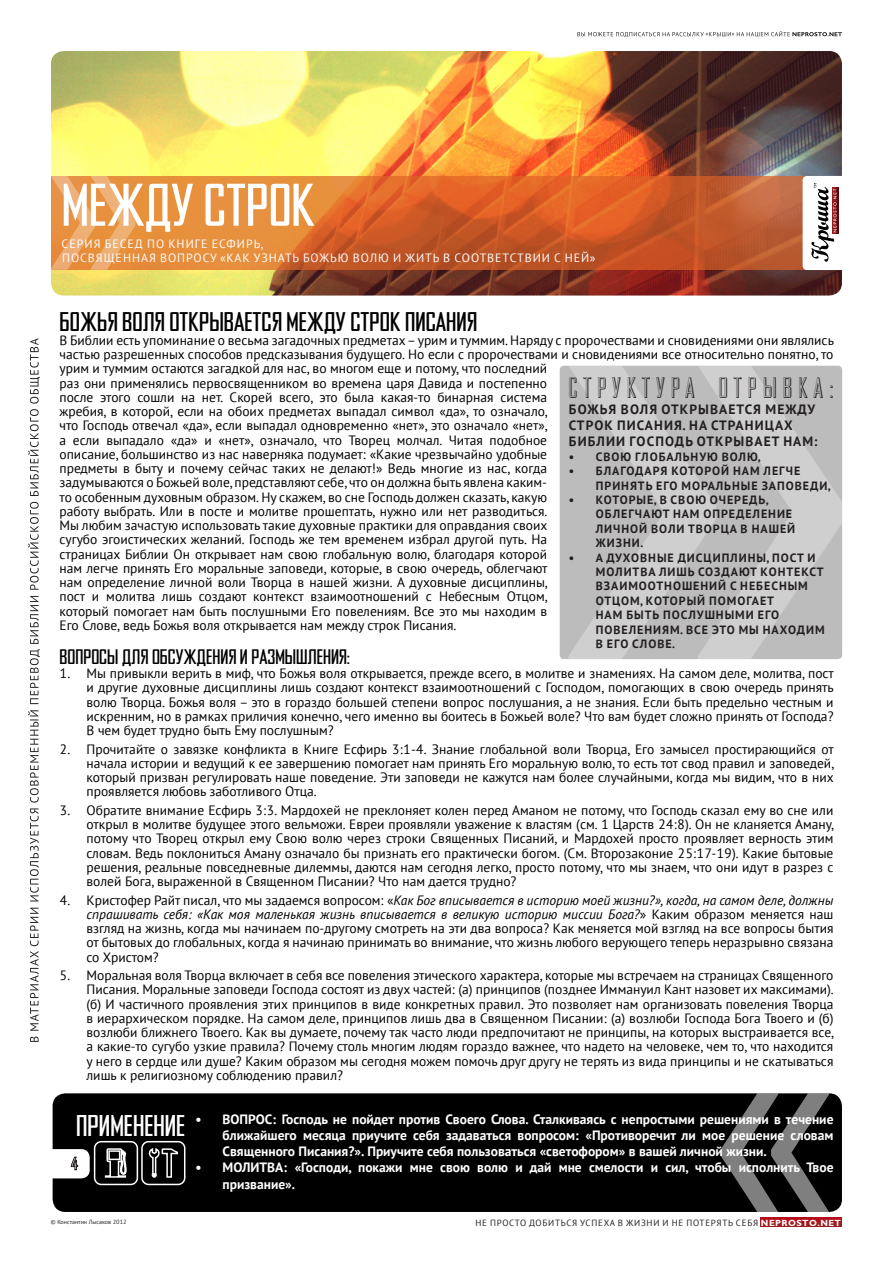
<style>
.page{position:relative;width:893px;height:1263px;background:#fff}
.page>*{position:absolute;margin:0;border:0;box-sizing:border-box;transform-origin:0 0}
.t1{font:500 60px "Agency Gothic CT";color:#fff}
.t2{font:30px "Agency Gothic CT Open";letter-spacing:.2em;color:#231f20}
.t3{font:500 30px "Agency Gothic CT";color:#fff}
.t4{font:500 27px "Agency Gothic CT";color:#000}
.t5{font:500 21px "Agency Gothic CT";color:#000}
.t6{font:13.5px/14.2px "PT Sans";color:#000;text-align:justify}
.t7{font:700 13.5px/16.2px "PT Sans";color:#fff;text-align:justify}
.t8{font:700 13.5px/16.2px "PT Sans";letter-spacing:.08em;color:#231f20}
.t9{font:700 12px/14.4px "PT Sans";letter-spacing:.08em;color:#231f20}
.t10{font:12px/13.5px "PT Sans";letter-spacing:.08em;color:#fff}
.t11{font:9px "PT Sans";letter-spacing:.08em;color:#231f20}
.t12{font:6px "PT Sans";color:#231f20}
.s1{font-style:italic}
.s2{font-family:"Gill Sans C";font-weight:700;color:#fff}
</style>
<div class="page">
<div style="left:53px;top:1093px;width:789px;height:119px;background:#000;border-radius:13px"></div>
<img style="left:51px;top:51px;width:791px;height:245px">
<svg style="left:93px;top:1140px;width:93px;height:46px"></svg>
<div style="left:39px;top:1149px;width:51px;height:29px;background:#fff;border-radius:9px"></div>
<svg style="left:71px;top:1157px;width:7px;height:13px"></svg>
<svg style="left:721px;top:1093px;width:108px;height:119px"></svg>
<div style="left:760px;top:1222px;width:82px;height:5px;background:#9c1c1f"></div>
<hr style="left:760px;top:1218px;width:82px;height:4px;background:#b50e1a">
<svg style="left:577px;top:31px;width:265px;height:6px"></svg>
<svg style="left:135px;top:176px;width:670px;height:94px;background:#d3692e"></svg>
<div style="left:803px;top:176px;width:47px;height:94px;background:#fff;border-radius:4px"></div>
<hr style="left:835px;top:187px;width:3px;height:47px;background:#5f050b">
<svg style="left:811px;top:183px;width:26px;height:79px"></svg>
<svg style="left:51px;top:176px;width:84px;height:94px;background:#e99c55"></svg>
<svg style="left:28px;top:338px;width:12px;height:704px"></svg>
<div style="left:560px;top:366px;width:282px;height:293px;background:#bdbcbc;border-radius:4px"></div>
<svg style="left:568px;top:366px;width:275px;height:293px"></svg>
<h1 class="t1" style="left:62px;top:176px;width:255px">МЕЖДУ СТРОК</h1>
<p class="t10" style="left:62px;top:237px;width:535px">СЕРИЯ БЕСЕД ПО КНИГЕ ЕСФИРЬ,<br>ПОСВЯЩЕННАЯ ВОПРОСУ «КАК УЗНАТЬ БОЖЬЮ ВОЛЮ И ЖИТЬ В СООТВЕТСТВИИ С НЕЙ»</p>
<p class="t4" style="left:60px;top:308px;width:419px">БОЖЬЯ ВОЛЯ ОТКРЫВАЕТСЯ МЕЖДУ СТРОК ПИСАНИЯ</p>
<p class="t6" style="left:60px;top:333px;width:776px;text-align:left">В Библии есть упоминание о весьма загадочных предметах – урим и туммим. Наряду с пророчествами и сновидениями они являлись частью разрешенных способов предсказывания будущего. Но если с пророчествами и сновидениями все относительно понятно, то урим и туммим остаются загадкой для нас, во многом еще и потому, что последний<br>раз они применялись первосвященником во времена царя Давида и постепенно<br>после этого сошли на нет. Скорей всего, это была какая-то бинарная система<br>жребия, в которой, если на обоих предметах выпадал символ «да», то означало,<br>что Господь отвечал «да», если выпадал одновременно «нет», это означало «нет»,<br>а если выпадало «да» и «нет», означало, что Творец молчал. Читая подобное<br>описание, большинство из нас наверняка подумает: «Какие чрезвычайно удобные<br>предметы в быту и почему сейчас таких не делают!» Ведь многие из нас, когда<br>задумываются о Божьей воле, представляют себе, что он должна быть явлена каким-<br>то особенным духовным образом. Ну скажем, во сне Господь должен сказать, какую<br>работу выбрать. Или в посте и молитве прошептать, нужно или нет разводиться.<br>Мы любим зачастую использовать такие духовные практики для оправдания своих<br>сугубо эгоистических желаний. Господь же тем временем избрал другой путь. На<br>страницах Библии Он открывает нам свою глобальную волю, благодаря которой<br>нам легче принять Его моральные заповеди, которые, в свою очередь, облегчают<br>нам определение личной воли Творца в нашей жизни. А духовные дисциплины,<br>пост и молитва лишь создают контекст взаимоотношений с Небесным Отцом,<br>который помогает нам быть послушными Его повелениям. Все это мы находим в<br>Его Слове, ведь Божья воля открывается нам между строк Писания.</p>
<p class="t5" style="left:60px;top:646px;width:292px">ВОПРОСЫ ДЛЯ ОБСУЖДЕНИЯ И РАЗМЫШЛЕНИЯ:</p>
<p class="t6" style="left:87px;top:666px;width:749px;text-indent:-27px">1. Мы привыкли верить в миф, что Божья воля открывается, прежде всего, в молитве и знамениях. На самом деле, молитва, пост и другие духовные дисциплины лишь создают контекст взаимоотношений с Господом, помогающих в свою очередь принять волю Творца. Божья воля – это в гораздо большей степени вопрос послушания, а не знания. Если быть предельно честным и искренним, но в рамках приличия конечно, чего именно вы боитесь в Божьей воле? Что вам будет сложно принять от Господа?<br>В чем будет трудно быть Ему послушным?</p>
<p class="t6" style="left:87px;top:741px;width:749px;text-indent:-27px">2. Прочитайте о завязке конфликта в Книге Есфирь 3:1-4. Знание глобальной воли Творца, Его замысел простирающийся от начала истории и ведущий к ее завершению помогает нам принять Его моральную волю, то есть тот свод правил и заповедей, который призван регулировать наше поведение. Эти заповеди не кажутся нам более случайными, когда мы видим, что в них проявляется любовь заботливого Отца.</p>
<p class="t6" style="left:87px;top:803px;width:749px;text-indent:-27px">3. Обратите внимание Есфирь 3:3. Мардохей не преклоняет колен перед Аманом не потому, что Господь сказал ему во сне или открыл в молитве будущее этого вельможи. Евреи проявляли уважение к властям (см. 1 Царств 24:8). Он не кланяется Аману, потому что Творец открыл ему Свою волю через строки Священных Писаний, и Мардохей просто проявляет верность этим словам. Ведь поклониться Аману означало бы признать его практически богом. (См. Второзаконие 25:17-19). Какие бытовые решения, реальные повседневные дилеммы, даются нам сегодня легко, просто потому, что мы знаем, что они идут в разрез с волей Бога, выраженной в Священном Писании? Что нам дается трудно?</p>
<p class="t6" style="left:87px;top:892px;width:748px;text-indent:-27px">4. Кристофер Райт писал, что мы задаемся вопросом: «<span class="s1">Как Бог вписывается в историю моей жизни?», когда, на самом деле, должны спрашивать себя: «Как моя маленькая жизнь вписывается в великую историю миссии Бога?</span>» Каким образом меняется наш взгляд на жизнь, когда мы начинаем по-другому смотреть на эти два вопроса? Как меняется мой взгляд на все вопросы бытия от бытовых до глобальных, когда я начинаю принимать во внимание, что жизнь любого верующего теперь неразрывно связана со Христом?</p>
<p class="t6" style="left:87px;top:968px;width:749px;text-indent:-27px">5. Моральная воля Творца включает в себя все повеления этического характера, которые мы встречаем на страницах Священного Писания. Моральные заповеди Господа состоят из двух частей: (а) принципов (позднее Иммануил Кант назовет их максимами). (б) И частичного проявления этих принципов в виде конкретных правил. Это позволяет нам организовать повеления Творца в иерархическом порядке. На самом деле, принципов лишь два в Священном Писании: (а) возлюби Господа Бога Твоего и (б) возлюби ближнего Твоего. Как вы думаете, почему так часто люди предпочитают не принципы, на которых выстраивается все, а какие-то сугубо узкие правила? Почему столь многим людям гораздо важнее, что надето на человеке, чем то, что находится у него в сердце или душе? Каким образом мы сегодня можем помочь друг другу не терять из вида принципы и не скатываться лишь к религиозному соблюдению правил?</p>
<p class="t7" style="left:223px;top:1110px;width:612px;text-indent:-27px">• ВОПРОС: Господь не пойдет против Своего Слова. Сталкиваясь с непростыми решениями в течение ближайшего месяца приучите себя задаваться вопросом: «Противоречит ли мое решение словам Священного Писания?». Приучите себя пользоваться «светофором» в вашей личной жизни.</p>
<p class="t7" style="left:223px;top:1159px;width:612px;text-indent:-27px">• МОЛИТВА: «Господи, покажи мне свою волю и дай мне смелости и сил, чтобы исполнить Твое призвание».</p>
<p class="t2" style="left:568px;top:373px;width:267px">СТРУКТУРА ОТРЫВКА:</p>
<p class="t8" style="left:569px;top:401px;width:250px">БОЖЬЯ ВОЛЯ ОТКРЫВАЕТСЯ МЕЖДУ<br>СТРОК ПИСАНИЯ. НА СТРАНИЦАХ<br>БИБЛИИ ГОСПОДЬ ОТКРЫВАЕТ НАМ:</p>
<p class="t9" style="left:569px;top:449px;width:193px">• СВОЮ ГЛОБАЛЬНУЮ ВОЛЮ,</p>
<p class="t9" style="left:596px;top:463px;width:236px;text-indent:-27px">• БЛАГОДАРЯ КОТОРОЙ НАМ ЛЕГЧЕ<br>ПРИНЯТЬ ЕГО МОРАЛЬНЫЕ ЗАПОВЕДИ,</p>
<p class="t9" style="left:596px;top:492px;width:201px;text-indent:-27px">• КОТОРЫЕ, В СВОЮ ОЧЕРЕДЬ,<br>ОБЛЕГЧАЮТ НАМ ОПРЕДЕЛЕНИЕ<br>ЛИЧНОЙ ВОЛИ ТВОРЦА В НАШЕЙ<br>ЖИЗНИ.</p>
<p class="t9" style="left:596px;top:550px;width:230px;text-indent:-27px">• А ДУХОВНЫЕ ДИСЦИПЛИНЫ, ПОСТ И<br>МОЛИТВА ЛИШЬ СОЗДАЮТ КОНТЕКСТ<br>ВЗАИМООТНОШЕНИЙ С НЕБЕСНЫМ<br>ОТЦОМ, КОТОРЫЙ ПОМОГАЕТ<br>НАМ БЫТЬ ПОСЛУШНЫМИ ЕГО<br>ПОВЕЛЕНИЯМ. ВСЕ ЭТО МЫ НАХОДИМ<br>В ЕГО СЛОВЕ.</p>
<h2 class="t3" style="left:76px;top:1110px;width:110px">ПРИМЕНЕНИЕ</h2>
<p class="t12" style="left:51px;top:1218px;width:77px">© Константин Лысаков 2012</p>
<p class="t11" style="left:475px;top:1217px;width:367px">НЕ ПРОСТО ДОБИТЬСЯ УСПЕХА В ЖИЗНИ И НЕ ПОТЕРЯТЬ СЕБЯ <span class="s2">NEPROSTO.NET</span></p>
</div>
